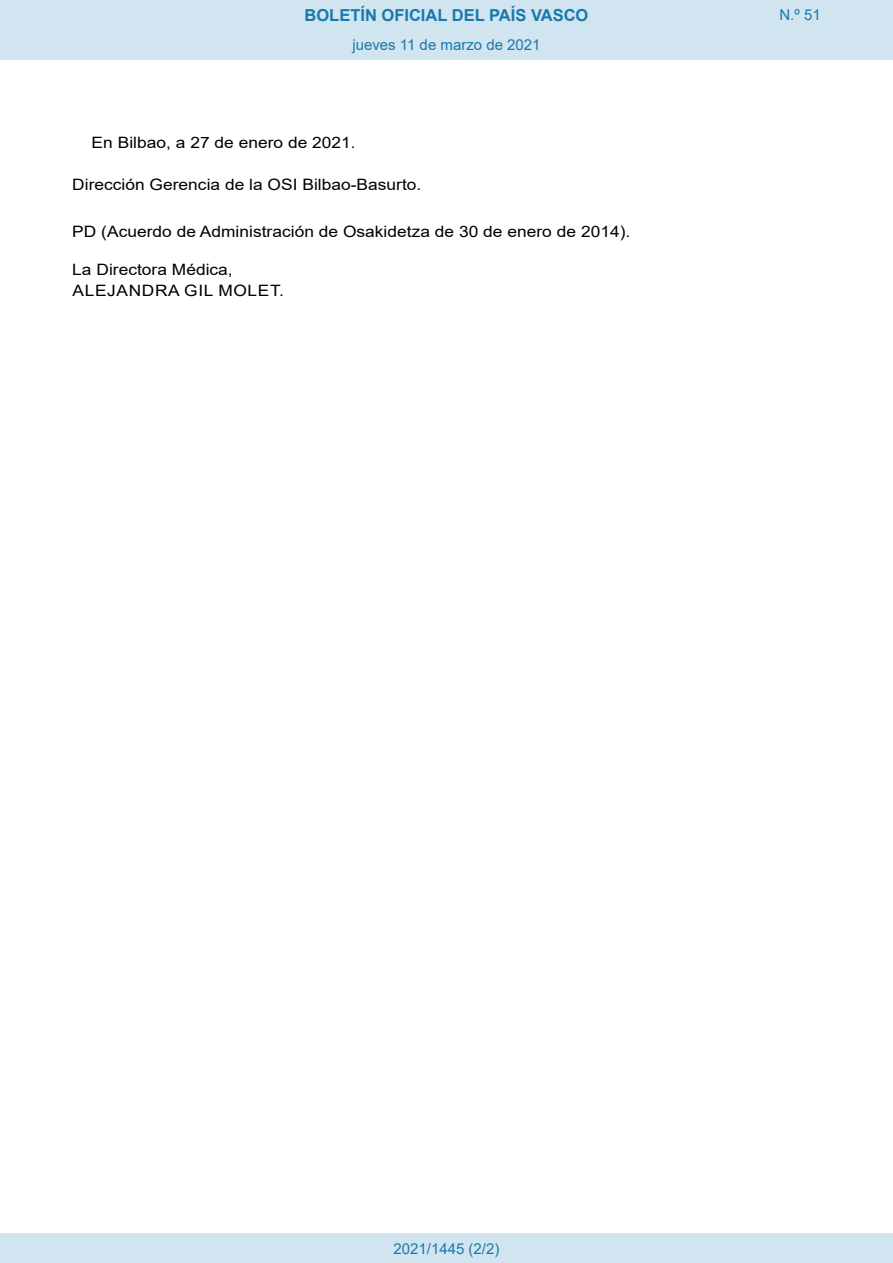
<style>
.page{position:relative;width:893px;height:1263px;background:#fff}
.page>*{position:absolute;margin:0;border:0;box-sizing:border-box;transform-origin:0 0}
.t1{font:700 16.5px "Arial";color:#1879ad}
.BOPVDisposicionTitul{font:15.6px "Arial";color:#000;scale:1.11 1}
.BOPVFirmaLugFec{font:15.6px "Arial";color:#000;scale:1.11 1}
.BOPVFirmaPuesto{font:15.6px "Arial";color:#000;scale:1.11 1}
.BOPVFirmaNombre{font:15.6px "Arial";letter-spacing:.035em;color:#000;scale:1.11 1}
.Paginacion_Centro{font:15px "Arial";color:#1879ad}
</style>
<div class="page">
<div style="left:0;top:0;width:893px;height:60px;background:#d0e5f0"></div>
<div style="left:0;top:1233px;width:893px;height:30px;background:#d0e5f0"></div>
<p class="t1" style="left:305px;top:3px;width:285px">BOLETÍN OFICIAL DEL PAÍS VASCO</p>
<p class="Paginacion_Centro" style="left:352px;top:35px;width:190px">jueves 11 de marzo de 2021</p>
<p class="BOPVFirmaLugFec" style="left:92px;top:132px;width:239px">En Bilbao, a 27 de enero de 2021.</p>
<p class="BOPVDisposicionTitul" style="left:72px;top:174px;width:316px">Dirección Gerencia de la OSI Bilbao-Basurto.</p>
<p class="BOPVDisposicionTitul" style="left:72px;top:221px;width:504px">PD (Acuerdo de Administración de Osakidetza de 30 de enero de 2014).</p>
<p class="BOPVFirmaPuesto" style="left:72px;top:259px;width:146px">La Directora Médica,</p>
<p class="BOPVFirmaNombre" style="left:73px;top:280px;width:192px">ALEJANDRA GIL MOLET.</p>
<p class="Paginacion_Centro" style="left:779px;top:5px;width:43px">N.º 51</p>
<p class="Paginacion_Centro" style="left:393px;top:1238px;width:107px">2021/1445 (2/2)</p>
</div>
